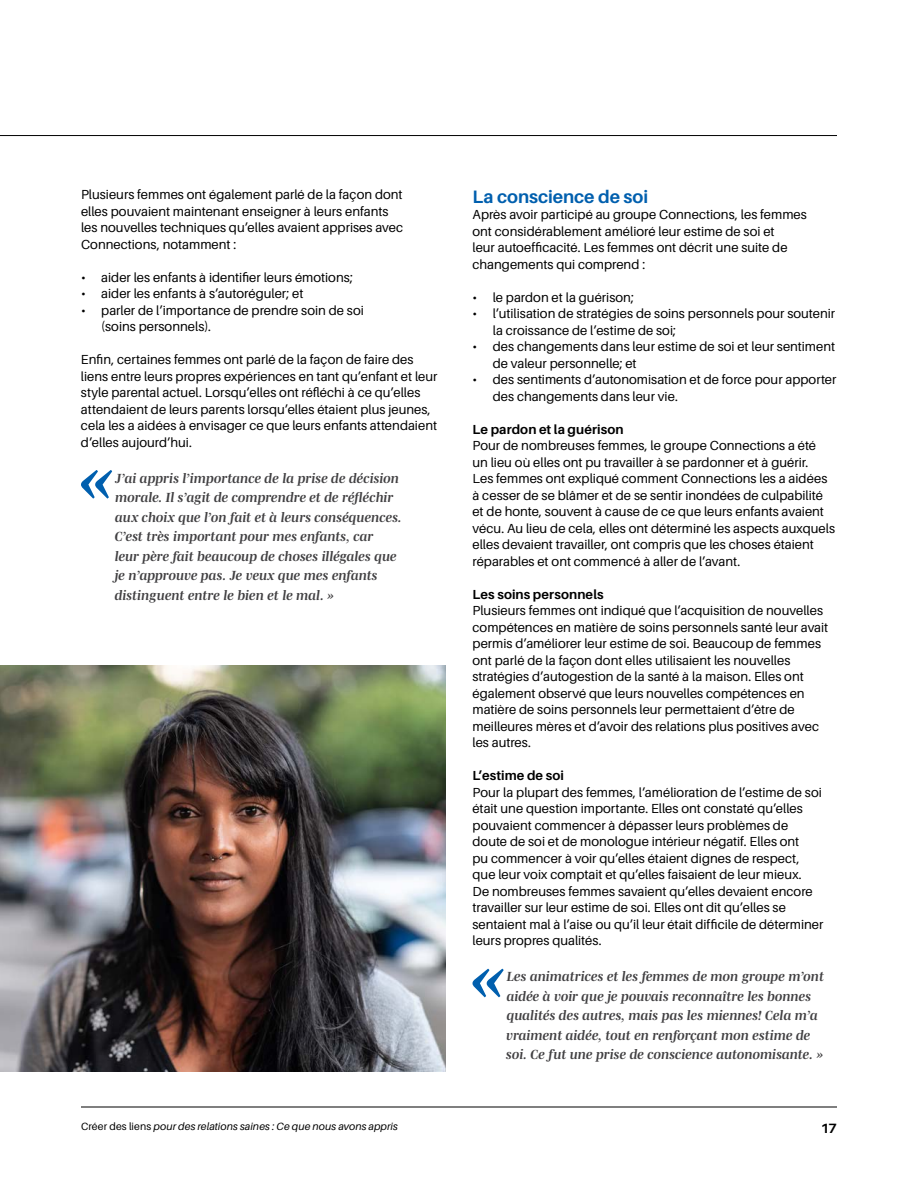
<style>
.page{position:relative;width:918px;height:1188px;background:#fff}
.page>*{position:absolute;margin:0;border:0;box-sizing:border-box;transform-origin:0 0}
.p2_quote_9_13{font:italic 700 71.25px "Mencken Std";color:#005fae}
.h6_Bold_12_14_blue{font:700 18px "Aileron";letter-spacing:-.005em;color:#005fae}
.p2_quote_9_13-2{font:italic 700 13.5px/19.5px "Mencken Std";letter-spacing:-.005em;color:#414042}
.t1{font:700 13.5px "Aileron";color:#000}
.p1_Reg_8_75_11{font:13.2px/16.5px "Aileron";color:#000}
.li1_Reg_8_75_11{font:13.2px/16.5px "Aileron";color:#000}
.p1_Bold_8_75_11{font:700 13.2px "Aileron";letter-spacing:.01em;color:#000}
.t2{font:italic 10.5px "Aileron";letter-spacing:.01em;color:#000}
.s1{font-style:normal}
</style>
<div class="page">
<hr style="left:81px;top:1107px;width:756px;height:1px;background:#000">
<hr style="left:0;top:135px;width:837px;height:1px;background:#000">
<img style="left:0;top:665px;width:446px;height:406px">
<p class="p1_Reg_8_75_11" style="left:81px;top:186px;width:324px">Plusieurs femmes ont également parlé de la façon dont elles pouvaient maintenant enseigner à leurs enfants les nouvelles techniques qu’elles avaient apprises avec Connections, notamment :</p>
<p class="li1_Reg_8_75_11" style="left:81px;top:269px;width:273px">• aider les enfants à identifier leurs émotions;</p>
<p class="li1_Reg_8_75_11" style="left:81px;top:285px;width:224px">• aider les enfants à s’autoréguler; et</p>
<p class="li1_Reg_8_75_11" style="left:101px;top:302px;width:264px;text-indent:-20px">• parler de l’importance de prendre soin de soi (soins personnels).</p>
<p class="p1_Reg_8_75_11" style="left:81px;top:351px;width:358px">Enfin, certaines femmes ont parlé de la façon de faire des liens entre leurs propres expériences en tant qu’enfant et leur style parental actuel. Lorsqu’elles ont réfléchi à ce qu’elles attendaient de leurs parents lorsqu’elles étaient plus jeunes, cela les a aidées à envisager ce que leurs enfants attendaient d’elles aujourd’hui.</p>
<p class="p2_quote_9_13" style="left:79px;top:439px;width:37px">«</p>
<p class="p2_quote_9_13-2" style="left:115px;top:468px;width:288px">J’ai appris l’importance de la prise de décision morale. Il s’agit de comprendre et de réfléchir aux choix que l’on fait et à leurs conséquences.<br>C’est très important pour mes enfants, car<br>leur père fait beaucoup de choses illégales que je n’approuve pas. Je veux que mes enfants distinguent entre le bien et le mal. »</p>
<h6 class="h6_Bold_12_14_blue" style="left:472px;top:187px;width:177px">La conscience de soi</h6>
<p class="p1_Reg_8_75_11" style="left:472px;top:207px;width:336px">Après avoir participé au groupe Connections, les femmes ont considérablement amélioré leur estime de soi et<br>leur autoefficacité. Les femmes ont décrit une suite de changements qui comprend :</p>
<p class="li1_Reg_8_75_11" style="left:472px;top:289px;width:163px">• le pardon et la guérison;</p>
<p class="li1_Reg_8_75_11" style="left:493px;top:306px;width:344px;text-indent:-20px">• l’utilisation de stratégies de soins personnels pour soutenir la croissance de l’estime de soi;</p>
<p class="li1_Reg_8_75_11" style="left:493px;top:339px;width:344px;text-indent:-20px">• des changements dans leur estime de soi et leur sentiment de valeur personnelle; et</p>
<p class="li1_Reg_8_75_11" style="left:493px;top:372px;width:345px;text-indent:-20px">• des sentiments d’autonomisation et de force pour apporter des changements dans leur vie.</p>
<p class="p1_Bold_8_75_11" style="left:472px;top:422px;width:153px">Le pardon et la guérison</p>
<p class="p1_Reg_8_75_11" style="left:472px;top:438px;width:364px">Pour de nombreuses femmes, le groupe Connections a été<br>un lieu où elles ont pu travailler à se pardonner et à guérir.<br>Les femmes ont expliqué comment Connections les a aidées à cesser de se blâmer et de se sentir inondées de culpabilité et de honte, souvent à cause de ce que leurs enfants avaient vécu. Au lieu de cela, elles ont déterminé les aspects auxquels elles devaient travailler, ont compris que les choses étaient réparables et ont commencé à aller de l’avant.</p>
<p class="p1_Bold_8_75_11" style="left:472px;top:587px;width:133px">Les soins personnels</p>
<p class="p1_Reg_8_75_11" style="left:472px;top:603px;width:357px">Plusieurs femmes ont indiqué que l’acquisition de nouvelles compétences en matière de soins personnels santé leur avait permis d’améliorer leur estime de soi. Beaucoup de femmes ont parlé de la façon dont elles utilisaient les nouvelles stratégies d’autogestion de la santé à la maison. Elles ont également observé que leurs nouvelles compétences en matière de soins personnels leur permettaient d’être de meilleures mères et d’avoir des relations plus positives avec les autres.</p>
<p class="p1_Bold_8_75_11" style="left:472px;top:768px;width:93px">L’estime de soi</p>
<p class="p1_Reg_8_75_11" style="left:472px;top:784px;width:353px">Pour la plupart des femmes, l’amélioration de l’estime de soi était une question importante. Elles ont constaté qu’elles pouvaient commencer à dépasser leurs problèmes de doute de soi et de monologue intérieur négatif. Elles ont<br>pu commencer à voir qu’elles étaient dignes de respect, que leur voix comptait et qu’elles faisaient de leur mieux.<br>De nombreuses femmes savaient qu’elles devaient encore travailler sur leur estime de soi. Elles ont dit qu’elles se sentaient mal à l’aise ou qu’il leur était difficile de déterminer leurs propres qualités.</p>
<p class="p2_quote_9_13" style="left:471px;top:937px;width:37px">«</p>
<p class="p2_quote_9_13-2" style="left:506px;top:967px;width:319px">Les animatrices et les femmes de mon groupe m’ont aidée à voir que je pouvais reconnaître les bonnes qualités des autres, mais pas les miennes! Cela m’a vraiment aidée, tout en renforçant mon estime de soi. Ce fut une prise de conscience autonomisante. »</p>
<p class="t2" style="left:81px;top:1121px;width:319px"><span class="s1">Créer des liens</span> pour des relations saines : Ce que nous avons appris</p>
<p class="t1" style="left:821px;top:1120px;width:18px">17</p>
</div>
